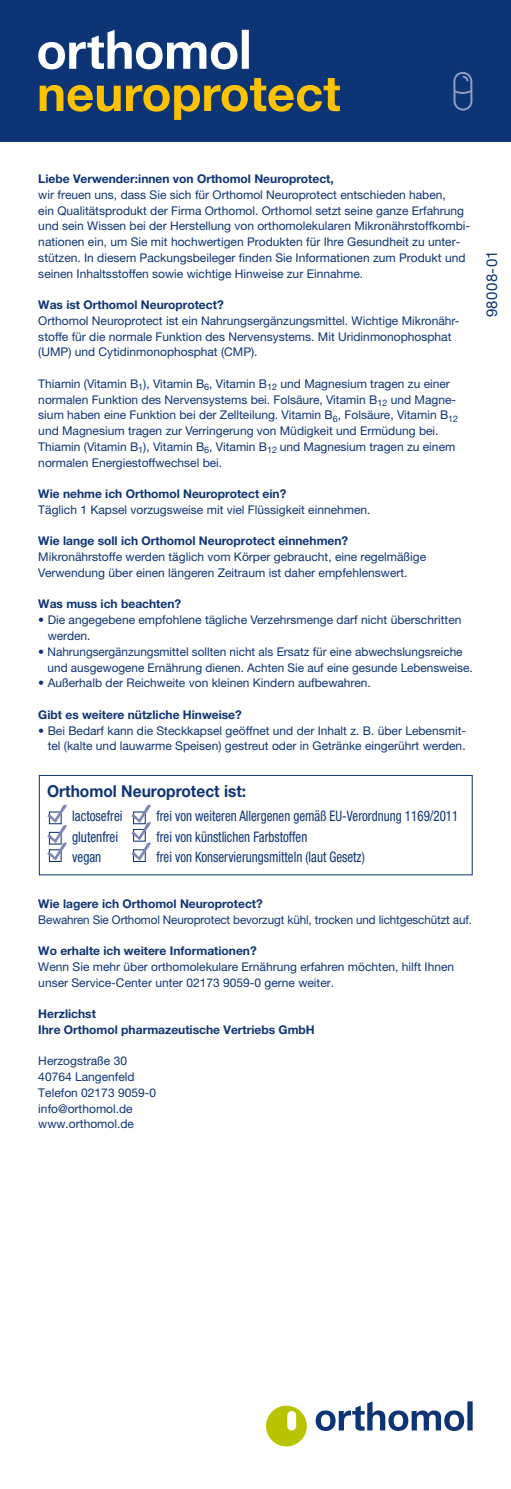
<style>
.page{position:relative;width:511px;height:1489px;background:#fff}
.page>*{position:absolute;margin:0;border:0;box-sizing:border-box;transform-origin:0 0}
.t1{font:700 16.5px "Helvetica Neue LT Pro";color:#0d3474;scale:.94 1}
.t2{font:15px "Helvetica Neue LT Pro";letter-spacing:.025em;color:#0d3474}
.t3{font:condensed 14.55px/20.4px "Helvetica Neue LT Pro";color:#0d3474;scale:.89 1}
.t4{font:condensed 14.55px/20.4px "Helvetica Neue LT Pro";color:#0d3474;scale:.9 1}
.t5{font:12px/15.8px "Helvetica Neue LT Pro";color:#0d3474}
.t6{font:700 12px/15.8px "Helvetica Neue LT Pro";color:#0d3474}
</style>
<div class="page">
<div style="left:0;top:0;width:510px;height:142px;background:#0d3474"></div>
<svg style="left:266px;top:1405px;width:40px;height:41px"></svg>
<svg style="left:315px;top:1401px;width:149px;height:29px"></svg>
<div style="left:467px;top:1401px;width:5px;height:29px;background:#0d3474"></div>
<svg style="left:40px;top:78px;width:299px;height:42px"></svg>
<svg style="left:38px;top:30px;width:199px;height:39px"></svg>
<div style="left:241px;top:30px;width:7px;height:39px;background:#fff"></div>
<svg style="left:453px;top:72px;width:19px;height:39px"></svg>
<div style="left:39px;top:775px;width:433px;height:100px;border:1px solid #0d3474"></div>
<div style="left:133px;top:849px;width:13px;height:13px;border:1px solid #0d3474"></div>
<svg style="left:131px;top:804px;width:20px;height:56px"></svg>
<div style="left:49px;top:849px;width:13px;height:13px;border:1px solid #0d3474"></div>
<svg style="left:47px;top:804px;width:20px;height:56px"></svg>
<p class="t6" style="left:38px;top:170px;width:297px">Liebe Verwender:innen von Orthomol Neuroprotect,</p>
<p class="t5" style="left:38px;top:186px;width:433px">wir freuen uns, dass Sie sich für Orthomol Neuroprotect entschieden haben,<br>ein Qualitätsprodukt der Firma Orthomol. Orthomol setzt seine ganze Erfahrung und sein Wissen bei der Herstellung von orthomolekularen Mikronährstoffkombi&shy;nationen ein, um Sie mit hochwertigen Produkten für Ihre Gesundheit zu unter&shy;stützen. In diesem Packungsbeileger finden Sie Informationen zum Produkt und seinen Inhaltsstoffen sowie wichtige Hinweise zur Einnahme.</p>
<p class="t6" style="left:38px;top:296px;width:187px">Was ist Orthomol Neuroprotect?</p>
<p class="t5" style="left:38px;top:312px;width:422px">Orthomol Neuroprotect ist ein Nahrungsergänzungsmittel. Wichtige Mikronähr&shy;stoffe für die normale Funktion des Nervensystems. Mit Uridinmonophosphat (UMP) und Cytidinmonophosphat (CMP).</p>
<p class="t5" style="left:38px;top:375px;width:421px">Thiamin (Vitamin B<sub>1</sub>), Vitamin B<sub>6</sub>, Vitamin B<sub>12</sub> und Magnesium tragen zu einer normalen Funktion des Nervensystems bei. Folsäure, Vitamin B<sub>12</sub> und Magne&shy;sium haben eine Funktion bei der Zellteilung. Vitamin B<sub>6</sub>, Folsäure, Vitamin B<sub>12 </sub>und Magnesium tragen zur Verringerung von Müdigkeit und Ermüdung bei.<br>Thiamin (Vitamin B<sub>1</sub>), Vitamin B<sub>6</sub>, Vitamin B<sub>12</sub> und Magnesium tragen zu einem normalen Energiestoffwechsel bei.</p>
<p class="t6" style="left:38px;top:485px;width:249px">Wie nehme ich Orthomol Neuroprotect ein?</p>
<p class="t5" style="left:38px;top:501px;width:333px">Täglich 1 Kapsel vorzugsweise mit viel Flüssigkeit einnehmen.</p>
<p class="t6" style="left:38px;top:533px;width:311px">Wie lange soll ich Orthomol Neuroprotect einnehmen?</p>
<p class="t5" style="left:38px;top:548px;width:389px">Mikronährstoffe werden täglich vom Körper gebraucht, eine regelmäßige<br>Verwendung über einen längeren Zeitraum ist daher empfehlenswert.</p>
<p class="t6" style="left:38px;top:596px;width:144px">Was muss ich beachten?</p>
<p class="t5" style="left:48px;top:611px;width:415px;text-indent:-9px">• Die angegebene empfohlene tägliche Verzehrsmenge darf nicht überschritten werden.</p>
<p class="t5" style="left:48px;top:643px;width:426px;text-indent:-9px">• Nahrungsergänzungsmittel sollten nicht als Ersatz für eine abwechslungsreiche und ausgewogene Ernährung dienen. Achten Sie auf eine gesunde Lebensweise.</p>
<p class="t5" style="left:38px;top:674px;width:334px">• Außerhalb der Reichweite von kleinen Kindern aufbewahren.</p>
<p class="t6" style="left:38px;top:706px;width:205px">Gibt es weitere nützliche Hinweise?</p>
<p class="t5" style="left:38px;top:722px;width:429px;text-align:right">• Bei Bedarf kann die Steckkapsel geöffnet und der Inhalt z. B. über Lebensmit&shy;tel (kalte und lauwarme Speisen) gestreut oder in Getränke eingerührt werden.</p>
<h1 class="t1" style="left:47px;top:780px;width:213px">Orthomol Neuroprotect ist:</h1>
<p class="t3" style="left:156px;top:805px;width:340px">frei von weiteren Allergenen gemäß EU-Verordnung 1169/2011 frei von künstlichen Farbstoffen<br>frei von Konservierungsmitteln (laut Gesetz)</p>
<p class="t4" style="left:72px;top:805px;width:57px">lactosefrei glutenfrei vegan</p>
<p class="t6" style="left:38px;top:895px;width:226px">Wie lagere ich Orthomol Neuroprotect?</p>
<p class="t5" style="left:38px;top:911px;width:434px">Bewahren Sie Orthomol Neuroprotect bevorzugt kühl, trocken und lichtgeschützt auf.</p>
<p class="t6" style="left:38px;top:942px;width:220px">Wo erhalte ich weitere Informationen?</p>
<p class="t5" style="left:38px;top:958px;width:417px">Wenn Sie mehr über orthomolekulare Ernährung erfahren möchten, hilft Ihnen unser Service-Center unter 02173 9059-0 gerne weiter.</p>
<p class="t6" style="left:38px;top:1005px;width:278px">Herzlichst<br>Ihre Orthomol pharmazeutische Vertriebs GmbH</p>
<p class="t5" style="left:38px;top:1052px;width:119px">Herzogstraße 30<br>40764 Langenfeld<br>Telefon 02173 9059-0 info@orthomol.de www.orthomol.de</p>
<p class="t2" style="left:482px;top:317px;width:68px;rotate:-90deg">98008-01</p>
</div>
